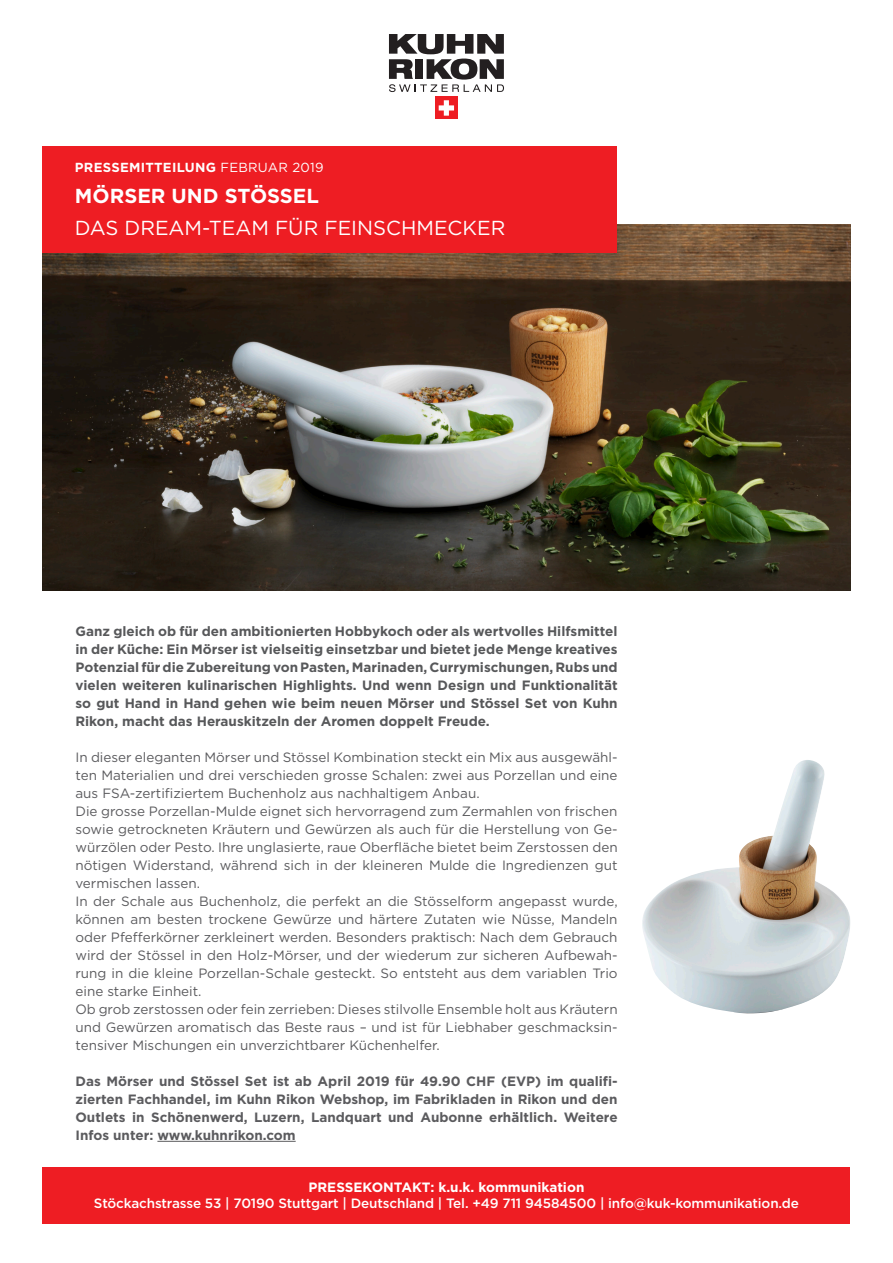
<style>
.page{position:relative;width:893px;height:1263px;background:#fff}
.page>*{position:absolute;margin:0;border:0;box-sizing:border-box;transform-origin:0 0}
.B_50pt{font:20.25px "Gotham";color:#fff}
.B_50pt-2{font:700 20.25px "Gotham";color:#fff}
.t1{font:13.5px/18px "Gotham";color:#5b5b5e;text-align:justify}
.B1_14pt{font:700 13.5px/18px "Gotham";color:#57585a;text-align:justify}
.t2{font:700 13.5px/18px "Gotham";color:#5b5b5e;text-align:justify}
.t3{font:500 13.5px "Gotham";letter-spacing:-.01em;color:#fff}
.t4{font:700 13.5px "Gotham";color:#fff}
.B2_11pt{font:700 13.2px "Gotham";letter-spacing:.02em;color:#fff}
.s1{font-weight:400}
</style>
<div class="page">
<img style="left:43px;top:225px;width:807px;height:366px">
<div style="left:435px;top:97px;width:22px;height:22px;background:#ee1d23"></div>
<svg style="left:439px;top:100px;width:15px;height:16px"></svg>
<svg style="left:389px;top:34px;width:115px;height:58px"></svg>
<div style="left:43px;top:1167px;width:807px;height:56px;background:#ee1d23"></div>
<hr style="left:157px;top:1141px;width:139px;height:1px;background:#5b5b5e">
<div style="left:43px;top:146px;width:574px;height:106px;background:#ee1d23"></div>
<img style="left:642px;top:760px;width:208px;height:253px">
<p class="B2_11pt" style="left:75px;top:158px;width:250px">PRESSEMITTEILUNG <span class="s1">FEBRUAR 2019</span></p>
<p class="B_50pt-2" style="left:75px;top:183px;width:245px">MÖRSER UND STÖSSEL</p>
<p class="B_50pt" style="left:75px;top:215px;width:432px">DAS DREAM-TEAM FÜR FEINSCHMECKER</p>
<p class="B1_14pt" style="left:75px;top:622px;width:544px">Ganz gleich ob für den ambitionierten Hobbykoch oder als wertvolles Hilfsmittel in der Küche: Ein Mörser ist vielseitig einsetzbar und bietet jede Menge kreatives Potenzial für die Zubereitung von Pasten, Marinaden, Currymischungen, Rubs und vielen weiteren kulinarischen Highlights. Und wenn Design und Funktionalität so gut Hand in Hand gehen wie beim neuen Mörser und Stössel Set von Kuhn Rikon, macht das Herauskitzeln der Aromen doppelt Freude.</p>
<p class="t1" style="left:75px;top:748px;width:544px">In dieser eleganten Mörser und Stössel Kombination steckt ein Mix aus ausgewähl&shy;ten Materialien und drei verschieden grosse Schalen: zwei aus Porzellan und eine aus FSA-zertifiziertem Buchenholz aus nachhaltigem Anbau.</p>
<p class="t1" style="left:75px;top:802px;width:544px">Die grosse Porzellan-Mulde eignet sich hervorragend zum Zermahlen von frischen sowie getrockneten Kräutern und Gewürzen als auch für die Herstellung von Ge&shy;würzölen oder Pesto. Ihre unglasierte, raue Oberfläche bietet beim Zerstossen den nötigen Widerstand, während sich in der kleineren Mulde die Ingredienzen gut vermischen lassen.</p>
<p class="t1" style="left:75px;top:892px;width:544px">In der Schale aus Buchenholz, die perfekt an die Stösselform angepasst wurde, können am besten trockene Gewürze und härtere Zutaten wie Nüsse, Mandeln oder Pfefferkörner zerkleinert werden. Besonders praktisch: Nach dem Gebrauch wird der Stössel in den Holz-Mörser, und der wiederum zur sicheren Aufbewah&shy;rung in die kleine Porzellan-Schale gesteckt. So entsteht aus dem variablen Trio eine starke Einheit.</p>
<p class="t1" style="left:75px;top:1000px;width:544px">Ob grob zerstossen oder fein zerrieben: Dieses stilvolle Ensemble holt aus Kräutern und Gewürzen aromatisch das Beste raus – und ist für Liebhaber geschmacksin&shy;tensiver Mischungen ein unverzichtbarer Küchenhelfer.</p>
<p class="t2" style="left:75px;top:1072px;width:544px">Das Mörser und Stössel Set ist ab April 2019 für 49.90 CHF (EVP) im qualifi&shy;zierten Fachhandel, im Kuhn Rikon Webshop, im Fabrikladen in Rikon und den Outlets in Schönenwerd, Luzern, Landquart und Aubonne erhältlich. Weitere Infos unter: www.kuhnrikon.com</p>
<p class="t4" style="left:309px;top:1178px;width:277px">PRESSEKONTAKT: k.u.k. kommunikation</p>
<p class="t3" style="left:94px;top:1195px;width:707px">Stöckachstrasse 53 | 70190 Stuttgart | Deutschland | Tel. +49 711 94584500 | info@kuk-kommunikation.de</p>
</div>
